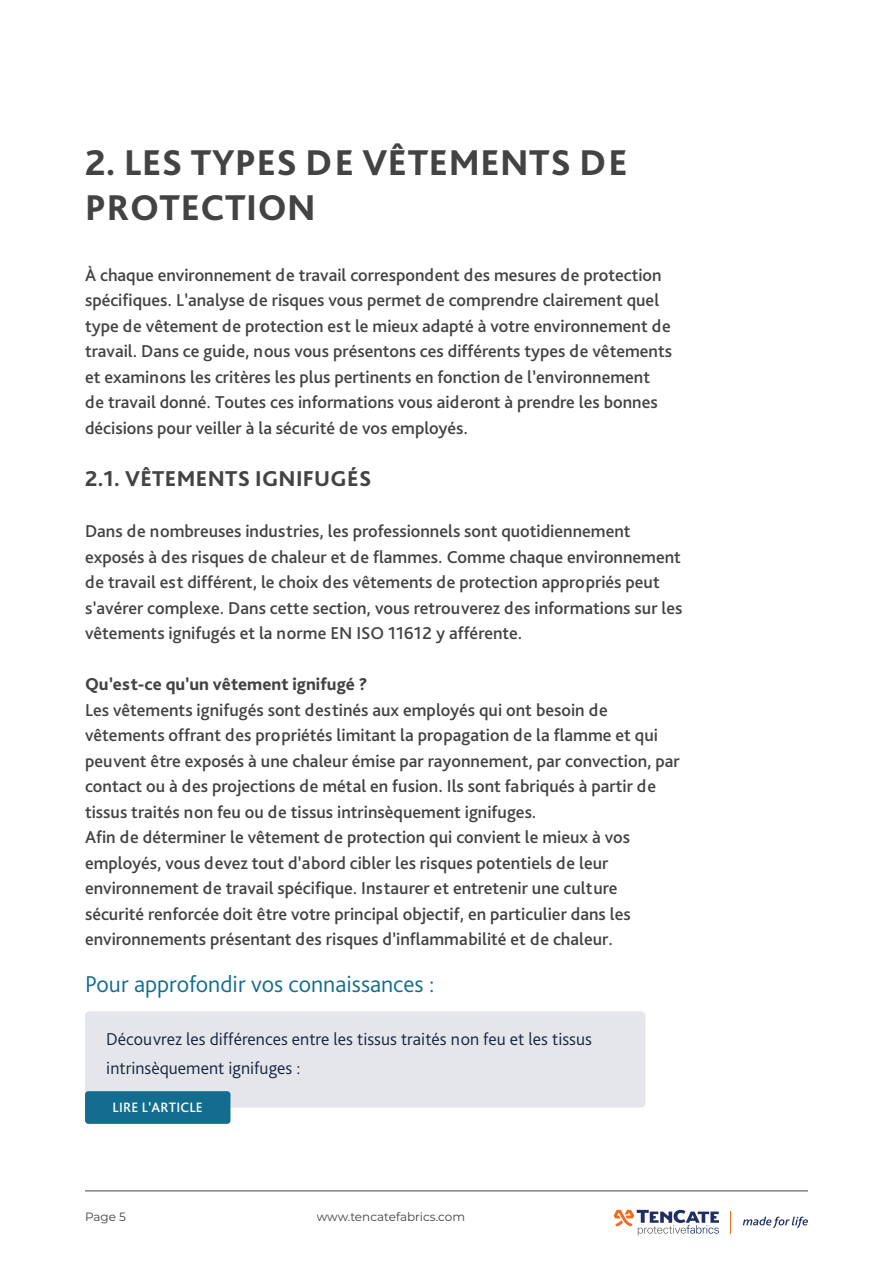
<style>
.page{position:relative;width:893px;height:1263px;background:#fff}
.page>*{position:absolute;margin:0;border:0;box-sizing:border-box;transform-origin:0 0}
.t1{font:800 37.5px/45px "Bliss Pro";letter-spacing:.015em;color:#434343}
.t2{font:300 24px "Bliss Pro";color:#126d8e}
.t3{font:800 22.5px "Bliss Pro";letter-spacing:.015em;color:#434343}
.t4{font:500 18px/25.5px "Bliss Pro";color:#434343}
.t5{font:300 18px/28.5px "Bliss Pro";color:#17243d}
.t6{font:800 18px "Bliss Pro";color:#434343}
.t7{font:500 14.25px "Bliss Pro";letter-spacing:.015em;color:#fff}
.t8{font:12px "Montserrat";color:#434343}
</style>
<div class="page">
<svg style="left:743px;top:1216px;width:65px;height:12px"></svg>
<svg style="left:613px;top:1210px;width:106px;height:26px"></svg>
<svg style="left:730px;top:1211px;width:1px;height:23px"></svg>
<hr style="left:85px;top:1190px;width:723px;height:1px;background:#434343">
<div style="left:85px;top:1011px;width:560px;height:96px;background:#e5e6ec;border-radius:4px"></div>
<div style="left:85px;top:1091px;width:145px;height:33px;background:#126d8e;border-radius:3px"></div>
<p class="t1" style="left:85px;top:140px;width:544px">2. LES TYPES DE VÊTEMENTS DE<br>PROTECTION</p>
<p class="t4" style="left:85px;top:261px;width:589px">À chaque environnement de travail correspondent des mesures de protection spécifiques. L’analyse de risques vous permet de comprendre clairement quel type de vêtement de protection est le mieux adapté à votre environnement de travail. Dans ce guide, nous vous présentons ces différents types de vêtements et examinons les critères les plus pertinents en fonction de l’environnement de travail donné. Toutes ces informations vous aideront à prendre les bonnes décisions pour veiller à la sécurité de vos employés.</p>
<p class="t3" style="left:85px;top:465px;width:288px">2.1. VÊTEMENTS IGNIFUGÉS</p>
<p class="t4" style="left:85px;top:518px;width:599px">Dans de nombreuses industries, les professionnels sont quotidiennement exposés à des risques de chaleur et de flammes. Comme chaque environnement de travail est différent, le choix des vêtements de protection appropriés peut s’avérer complexe. Dans cette section, vous retrouverez des informations sur les vêtements ignifugés et la norme EN ISO 11612 y afférente.</p>
<p class="t6" style="left:85px;top:673px;width:284px">Qu’est-ce qu’un vêtement ignifugé ?</p>
<p class="t4" style="left:85px;top:696px;width:596px">Les vêtements ignifugés sont destinés aux employés qui ont besoin de vêtements offrant des propriétés limitant la propagation de la flamme et qui peuvent être exposés à une chaleur émise par rayonnement, par convection, par contact ou à des projections de métal en fusion. Ils sont fabriqués à partir de tissus traités non feu ou de tissus intrinsèquement ignifuges.</p>
<p class="t4" style="left:85px;top:824px;width:547px">Afin de déterminer le vêtement de protection qui convient le mieux à vos employés, vous devez tout d’abord cibler les risques potentiels de leur environnement de travail spécifique. Instaurer et entretenir une culture sécurité renforcée doit être votre principal objectif, en particulier dans les environnements présentant des risques d’inflammabilité et de chaleur.</p>
<p class="t2" style="left:85px;top:969px;width:351px">Pour approfondir vos connaissances :</p>
<p class="t5" style="left:106px;top:1025px;width:487px">Découvrez les différences entre les tissus traités non feu et les tissus intrinsèquement ignifuges :</p>
<p class="t7" style="left:113px;top:1098px;width:92px">LIRE L’ARTICLE</p>
<p class="t8" style="left:85px;top:1209px;width:42px">Page 5</p>
<p class="t8" style="left:317px;top:1209px;width:150px">www.tencatefabrics.com</p>
</div>
